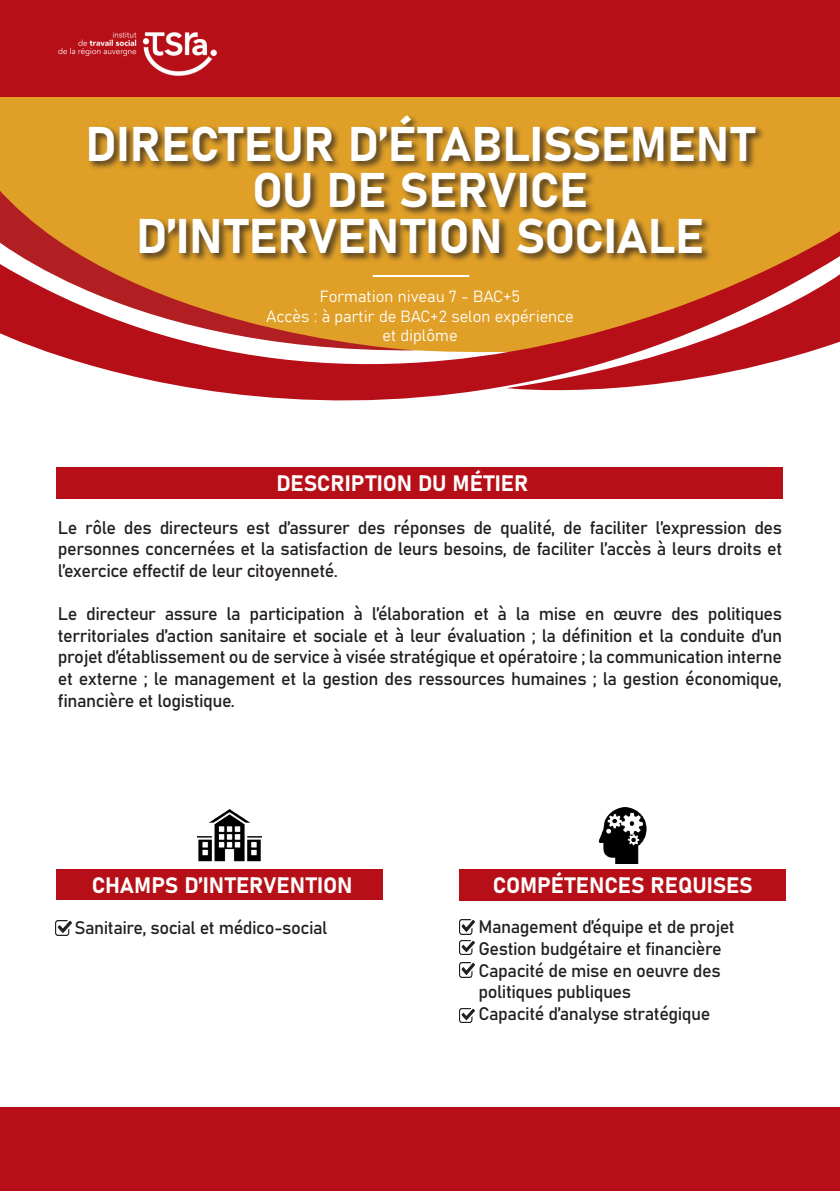
<style>
.page{position:relative;width:840px;height:1191px;background:#fff}
.page>*{position:absolute;margin:0;border:0;box-sizing:border-box;transform-origin:0 0}
.t1{font:48px/46px "Bahnschrift";color:#fff;text-align:center}
.t2{font:22px "Bahnschrift";color:#fff}
.t3{font:18px/21.6px "Bahnschrift";letter-spacing:-.025em;color:#231f20;text-align:justify}
.t4{font:16px/19.2px "Bahnschrift";color:#fff;text-align:center}
</style>
<div class="page">
<div style="left:57px;top:869px;width:326px;height:31px;background:#b70f17"></div>
<div style="left:0;top:96px;width:839px;height:126px;background:#e0a028"></div>
<svg style="left:48px;top:222px;width:791px;height:277px"></svg>
<svg style="left:0;top:155px;width:416px;height:197px;background:#d47c40"></svg>
<svg style="left:506px;top:258px;width:333px;height:149px"></svg>
<div style="left:87px;top:113px;width:678px;height:151px;background:#231f20;opacity:.75"></div>
<div style="left:0;top:0;width:839px;height:96px;background:#b70f17"></div>
<div style="left:0;top:1107px;width:839px;height:84px;background:#b70f17"></div>
<hr style="left:372px;top:275px;width:97px;height:2px;background:#fff">
<img style="left:459px;top:919px;width:15px;height:15px">
<img style="left:459px;top:940px;width:15px;height:15px">
<img style="left:459px;top:962px;width:15px;height:15px">
<img style="left:459px;top:1008px;width:15px;height:14px">
<img style="left:56px;top:921px;width:15px;height:14px">
<div style="left:459px;top:869px;width:326px;height:31px;background:#b70f17"></div>
<div style="left:57px;top:468px;width:725px;height:31px;background:#b70f17"></div>
<img style="left:598px;top:807px;width:49px;height:57px">
<img style="left:198px;top:809px;width:63px;height:53px">
<img style="left:58px;top:31px;width:159px;height:45px">
<h1 class="t1" style="left:85px;top:118px;width:670px">DIRECTEUR D’ÉTABLISSEMENT<br>OU DE SERVICE<br>D’INTERVENTION SOCIALE</h1>
<p class="t4" style="left:266px;top:286px;width:309px">Formation niveau 7 - BAC+5<br>Accès : à partir de BAC+2 selon expérience et diplôme</p>
<p class="t2" style="left:276px;top:467px;width:253px">DESCRIPTION DU MÉTIER</p>
<p class="t3" style="left:58px;top:515px;width:725px">Le rôle des directeurs est d’assurer des réponses de qualité, de faciliter l’expression des personnes concernées et la satisfaction de leurs besoins, de faciliter l’accès à leurs droits et l’exercice effectif de leur citoyenneté.</p>
<p class="t3" style="left:58px;top:602px;width:725px">Le directeur assure la participation à l’élaboration et à la mise en œuvre des politiques territoriales d’action sanitaire et sociale et à leur évaluation ; la définition et la conduite d’un projet d’établissement ou de service à visée stratégique et opératoire ; la communication interne et externe ; le management et la gestion des ressources humaines ; la gestion économique, financière et logistique.</p>
<p class="t2" style="left:92px;top:868px;width:262px">CHAMPS D’INTERVENTION</p>
<p class="t3" style="left:74px;top:916px;width:254px">Sanitaire, social et médico-social</p>
<p class="t2" style="left:492px;top:868px;width:261px">COMPÉTENCES REQUISES</p>
<p class="t3" style="left:478px;top:915px;width:258px;text-align:left">Management d’équipe et de projet<br>Gestion budgétaire et financière<br>Capacité de mise en oeuvre des politiques publiques<br>Capacité d’analyse stratégique</p>
</div>
